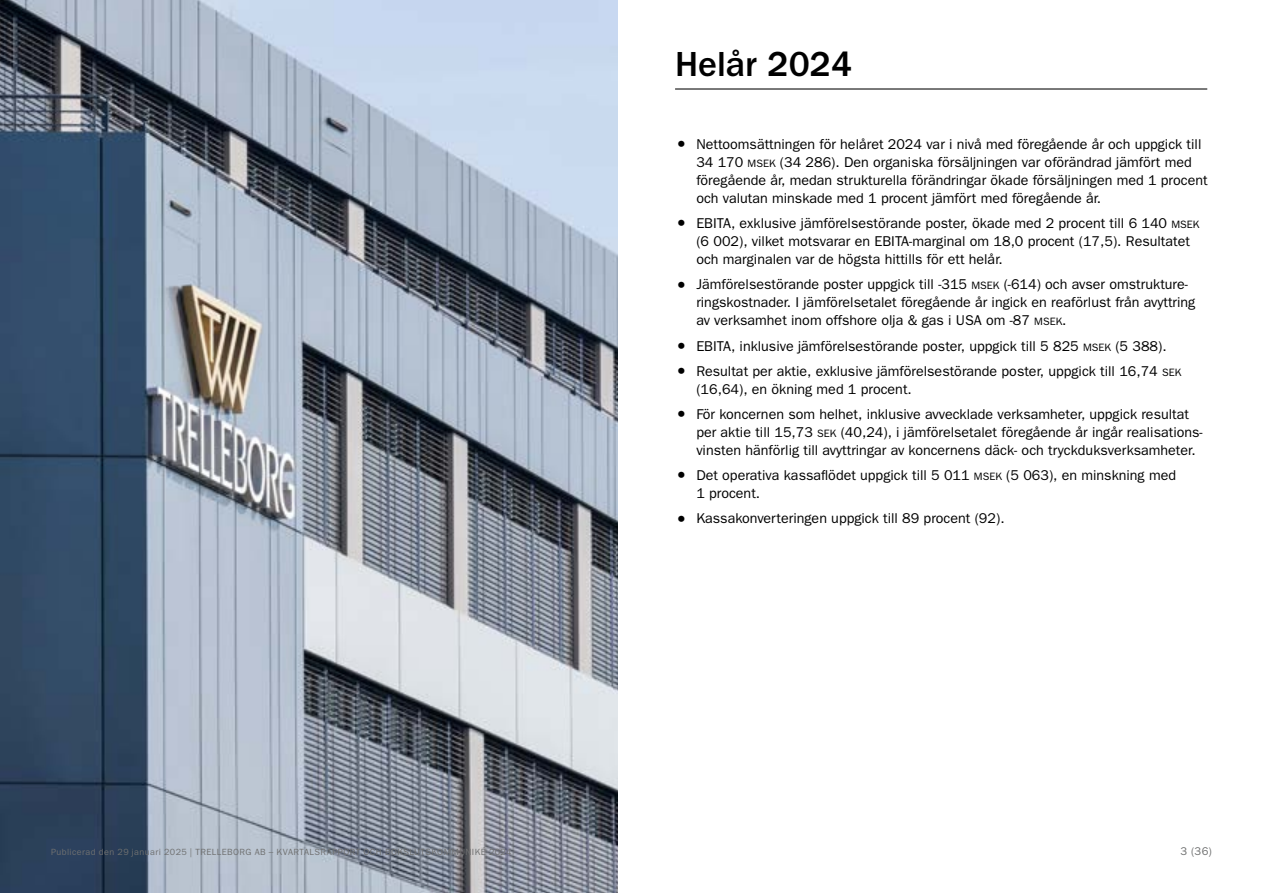
<style>
.page{position:relative;width:1263px;height:893px;background:#fff}
.page>*{position:absolute;margin:0;border:0;box-sizing:border-box;transform-origin:0 0}
.t1{font:500 36px "ITC Franklin Gothic Std";color:#000}
.t2{font:14.25px/18px "ITC Franklin Gothic Std";color:#000}
.t3{font:11.25px "ITC Franklin Gothic Std";color:#6f7070}
.t4{font:9px "ITC Franklin Gothic Std";letter-spacing:.05em;color:#6f7070}
.s1{font-weight:600;font-size:21px}
.s2{font-style:inherit}
.s3{font-size:10.65px}
</style>
<div class="page">
<img style="left:0;top:0;width:617px;height:893px">
<hr style="left:675px;top:88px;width:532px;height:2px;background:#000">
<h1 class="t1" style="left:675px;top:44px;width:179px">Helår 2024</h1>
<p class="t2" style="left:696px;top:135px;width:513px;text-indent:-21px"><span class="s1">•</span> Nettoomsättningen för helåret 2024 var i nivå med föregående år och uppgick till 34 17<span class="s2">0</span> <span class="s3">MSEK</span> (34 286). Den organiska försäljningen var oförändrad jämfört med föregående år, medan strukturella förändringar ökade försäljningen med 1 procent och valutan minskade med 1 procent jämfört med föregående år.</p>
<p class="t2" style="left:696px;top:214px;width:505px;text-indent:-21px"><span class="s1">•</span> EBITA, exklusive jämförelsestörande poster, ökade med 2 procent till 6 14<span class="s2">0</span> <span class="s3">MSEK </span>(6 002), vilket motsvarar en EBITA-marginal om 18,0 procent (17,5). Resultatet och marginalen var de högsta hittills för ett helår.</p>
<p class="t2" style="left:696px;top:276px;width:500px;text-indent:-21px"><span class="s1">•</span> Jämförelsestörande poster uppgick till -31<span class="s2">5</span> <span class="s3">MSEK</span> (-614) och avser omstrukture&shy;ringskostnader. I jämförelsetalet föregående år ingick en reaförlust från avyttring av verksamhet inom offshore olja &amp; gas i USA om -8<span class="s2">7</span> <span class="s3">MSEK</span><span class="s2">.</span></p>
<p class="t2" style="left:675px;top:337px;width:493px"><span class="s1">•</span> EBITA, inklusive jämförelsestörande poster, uppgick till 5 82<span class="s2">5</span> <span class="s3">MSEK</span> (5 388).</p>
<p class="t2" style="left:696px;top:362px;width:486px;text-indent:-21px"><span class="s1">•</span> Resultat per aktie, exklusive jämförelsestörande poster, uppgick till 16,74 <span class="s3">SEK </span>(16,64), en ökning med 1 procent.</p>
<p class="t2" style="left:696px;top:405px;width:508px;text-indent:-21px"><span class="s1">•</span> För koncernen som helhet, inklusive avvecklade verksamheter, uppgick resultat per aktie till 15,73 <span class="s3">SEK</span> (40,24), i jämförelsetalet föregående år ingår realisations&shy;vinsten hänförlig till avyttringar av koncernens däck- och tryckduksverksamheter.</p>
<p class="t2" style="left:696px;top:466px;width:481px;text-indent:-21px"><span class="s1">•</span> Det operativa kassaflödet uppgick till 5 01<span class="s2">1</span> <span class="s3">MSEK</span> (5 063), en minskning med<br>1 procent.</p>
<p class="t2" style="left:675px;top:510px;width:331px"><span class="s1">•</span> Kassakonverteringen uppgick till 89 procent (92).</p>
<p class="t4" style="left:51px;top:846px;width:462px">Publicerad den 29 januari 2025 | TRELLEBORG AB – KVARTALSRAPPORT OCH BOKSLUTSKOMMUNIKÉ 2024</p>
<p class="t3" style="left:1180px;top:844px;width:33px">3 (36)</p>
</div>
